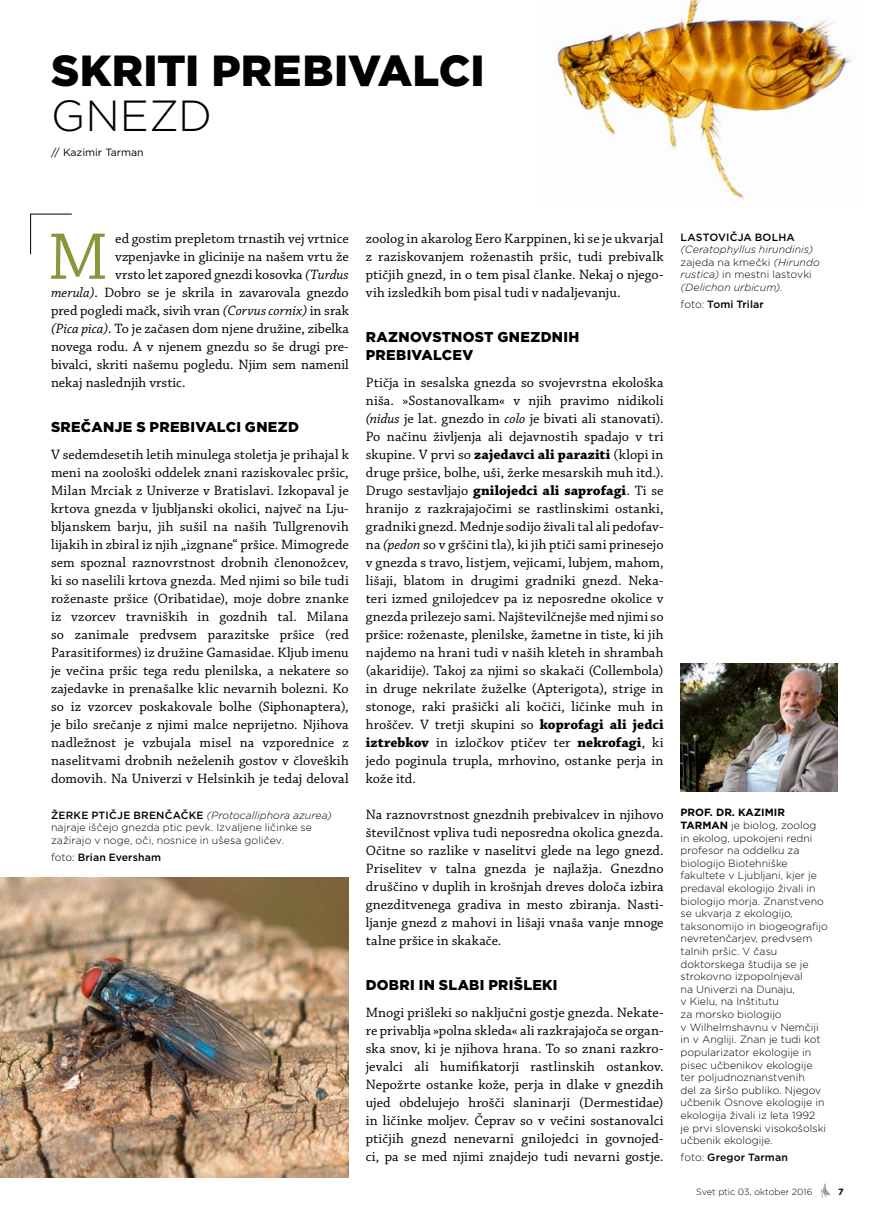
<style>
.page{position:relative;width:872px;height:1212px;background:#fff}
.page>*{position:absolute;margin:0;border:0;box-sizing:border-box;transform-origin:0 0}
.t1{font:69.6px "Chaparral Pro";color:#84993d}
.t2{font:900 43.5px "Gotham";color:#000}
.t3{font:300 43.5px "Gotham";color:#000}
.t4{font:14.25px/18px "Chaparral Pro";color:#000;text-align:justify}
.t5{font:900 14.25px/18px "Gotham";letter-spacing:.02em;color:#000}
.t6{font:300 10.5px/12.6px "Gotham";color:#000}
.t7{font:italic 300 10.5px/12.6px "Gotham";letter-spacing:.005em;color:#000}
.t8{font:500 10.5px "Gotham";letter-spacing:.015em;color:#000}
.t9{font:10.5px "Gotham";color:#000}
.t10{font:300 9px "Gotham";color:#000}
.t11{font:700 9px "Gotham";color:#000}
.s1{font-style:italic}
.s2{font-weight:500}
.s3{font-weight:300}
.s4{font-weight:700}
.s5{font-style:normal}
</style>
<div class="page">
<img style="left:680px;top:663px;width:158px;height:128px">
<svg style="left:30px;top:213px;width:42px;height:42px"></svg>
<img style="left:557px;top:0;width:296px;height:200px">
<img style="left:0;top:878px;width:349px;height:300px">
<svg style="left:821px;top:1183px;width:9px;height:15px"></svg>
<h2 class="t2" style="left:51px;top:40px;width:435px">SKRITI PREBIVALCI</h2>
<h2 class="t3" style="left:51px;top:91px;width:163px">GNEZD</h2>
<p class="t9" style="left:51px;top:146px;width:94px">// Kazimir Tarman</p>
<h1 class="t1" style="left:48px;top:218px;width:62px">M</h1>
<p class="t4" style="left:115px;top:230px;width:235px">ed gostim prepletom trnastih vej vrtnice</p>
<p class="t4" style="left:115px;top:248px;width:235px">vzpenjavke in glicinije na našem vrtu že</p>
<p class="t4" style="left:115px;top:266px;width:235px">vrsto let zapored gnezdi kosovka <span class="s1">(Turdus</span></p>
<p class="t4" style="left:51px;top:284px;width:299px"><span class="s1">merula)</span>. Dobro se je skrila in zavarovala gnezdo</p>
<p class="t4" style="left:51px;top:302px;width:299px">pred pogledi mačk, sivih vran <span class="s1">(Corvus cornix)</span> in srak</p>
<p class="t4" style="left:51px;top:320px;width:299px"><span class="s1">(Pica pica)</span>. To je začasen dom njene družine, zibelka</p>
<p class="t4" style="left:51px;top:338px;width:299px">novega rodu. A v njenem gnezdu so še drugi pre-</p>
<p class="t4" style="left:51px;top:356px;width:299px">bivalci, skriti našemu pogledu. Njim sem namenil</p>
<p class="t4" style="left:51px;top:374px;width:136px">nekaj naslednjih vrstic.</p>
<p class="t5" style="left:51px;top:418px;width:249px">SREČANJE S PREBIVALCI GNEZD</p>
<p class="t4" style="left:51px;top:446px;width:299px">V sedemdesetih letih minulega stoletja je prihajal k meni na zoološki oddelek znani raziskovalec pršic, Milan Mrciak z Univerze v Bratislavi. Izkopaval je krtova gnezda v ljubljanski okolici, največ na Lju&shy;bljanskem barju, jih sušil na naših Tullgrenovih lijakih in zbiral iz njih „izgnane“ pršice. Mimogrede sem spoznal raznovrstnost drobnih členonožcev, ki so naselili krtova gnezda. Med njimi so bile tudi roženaste pršice (Oribatidae), moje dobre znanke iz vzorcev travniških in gozdnih tal. Milana so zanimale predvsem parazitske pršice (red Parasitiformes) iz družine Gamasidae. Kljub imenu je večina pršic tega redu plenilska, a nekatere so zajedavke in prenašalke klic nevarnih bolezni. Ko so iz vzorcev poskakovale bolhe (Siphonaptera), je bilo srečanje z njimi malce neprijetno. Njihova nadležnost je vzbujala misel na vzporednice z naselitvami drobnih neželenih gostov v človeških domovih. Na Univerzi v Helsinkih je tedaj deloval</p>
<p class="t6" style="left:51px;top:809px;width:282px"><span class="s2">ŽERKE PTIČJE BRENČAČKE</span> <span class="s1">(Protocalliphora azurea) </span>najraje iščejo gnezda ptic pevk. Izvaljene ličinke se zažirajo v noge, oči, nosnice in ušesa goličev.</p>
<p class="t8" style="left:51px;top:851px;width:112px"><span class="s3">foto:</span> Brian Eversham</p>
<p class="t4" style="left:366px;top:230px;width:299px">zoolog in akarolog Eero Karppinen, ki se je ukvarjal z raziskovanjem roženastih pršic, tudi prebivalk ptičjih gnezd, in o tem pisal članke. Nekaj o njego&shy;vih izsledkih bom pisal tudi v nadaljevanju.</p>
<p class="t5" style="left:366px;top:328px;width:215px">RAZNOVSTNOST GNEZDNIH<br>PREBIVALCEV</p>
<p class="t4" style="left:366px;top:374px;width:299px">Ptičja in sesalska gnezda so svojevrstna ekološka niša. »Sostanovalkam« v njih pravimo nidikoli <span class="s1">(nidus</span> je lat. gnezdo in <span class="s1">colo</span> je bivati ali stanovati).<br>Po načinu življenja ali dejavnostih spadajo v tri skupine. V prvi so <span class="s4">zajedavci ali paraziti</span> (klopi in druge pršice, bolhe, uši, žerke mesarskih muh itd.).<br>Drugo sestavljajo <span class="s4">gnilojedci ali saprofagi</span>. Ti se hranijo z razkrajajočimi se rastlinskimi ostanki, gradniki gnezd. Mednje sodijo živali tal ali pedofav&shy;na <span class="s1">(pedon</span> so v grščini tla), ki jih ptiči sami prinesejo v gnezda s travo, listjem, vejicami, lubjem, mahom, lišaji, blatom in drugimi gradniki gnezd. Neka&shy;teri izmed gnilojedcev pa iz neposredne okolice v gnezda prilezejo sami. Najštevilčnejše med njimi so pršice: roženaste, plenilske, žametne in tiste, ki jih najdemo na hrani tudi v naših kleteh in shrambah (akaridije). Takoj za njimi so skakači (Collembola) in druge nekrilate žuželke (Apterigota), strige in stonoge, raki prašički ali kočiči, ličinke muh in hroščev. V tretji skupini so <span class="s4">koprofagi ali jedci iztrebkov</span> in izločkov ptičev ter <span class="s4">nekrofagi</span>, ki jedo poginula trupla, mrhovino, ostanke perja in kože itd.</p>
<p class="t4" style="left:366px;top:806px;width:299px">Na raznovrstnost gnezdnih prebivalcev in njihovo številčnost vpliva tudi neposredna okolica gnezda.<br>Očitne so razlike v naselitvi glede na lego gnezd.<br>Priselitev v talna gnezda je najlažja. Gnezdno druščino v duplih in krošnjah dreves določa izbira gnezditvenega gradiva in mesto zbiranja. Nasti&shy;ljanje gnezd z mahovi in lišaji vnaša vanje mnoge talne pršice in skakače.</p>
<p class="t5" style="left:366px;top:975px;width:193px">DOBRI IN SLABI PRIŠLEKI</p>
<p class="t4" style="left:366px;top:1004px;width:299px">Mnogi prišleki so naključni gostje gnezda. Nekate&shy;re privablja »polna skleda« ali razkrajajoča se organ&shy;ska snov, ki je njihova hrana. To so znani razkro&shy;jevalci ali humifikatorji rastlinskih ostankov.<br>Nepožrte ostanke kože, perja in dlake v gnezdih ujed obdelujejo hrošči slaninarji (Dermestidae) in ličinke moljev. Čeprav so v večini sostanovalci ptičjih gnezd nenevarni gnilojedci in govnojed&shy;ci, pa se med njimi znajdejo tudi nevarni gostje.</p>
<p class="t8" style="left:680px;top:231px;width:116px">LASTOVIČJA BOLHA</p>
<p class="t7" style="left:680px;top:243px;width:141px">(Ceratophyllus hirundinis) <span class="s5">zajeda na kmečki</span> (Hirundo rustica) <span class="s5">in mestni lastovki </span>(Delichon urbicum).</p>
<p class="t8" style="left:680px;top:298px;width:85px"><span class="s3">foto:</span> Tomi Trilar</p>
<p class="t6" style="left:680px;top:806px;width:149px"><span class="s4">PROF. DR. KAZIMIR<br>TARMAN</span> je biolog, zoolog in ekolog, upokojeni redni profesor na oddelku za biologijo Biotehniške fakultete v Ljubljani, kjer je predaval ekologijo živali in biologijo morja. Znanstveno se ukvarja z ekologijo, taksonomijo in biogeografijo nevretenčarjev, predvsem talnih pršic. V času doktorskega študija se je strokovno izpopolnjeval<br>na Univerzi na Dunaju,<br>v Kielu, na Inštitutu<br>za morsko biologijo<br>v Wilhelmshavnu v Nemčiji in v Angliji. Znan je tudi kot popularizator ekologije in pisec učbenikov ekologije ter poljudnoznanstvenih<br>del za širšo publiko. Njegov učbenik Osnove ekologije in ekologija živali iz leta 1992<br>je prvi slovenski visokošolski učbenik ekologije.</p>
<p class="t8" style="left:680px;top:1151px;width:109px"><span class="s3">foto:</span> Gregor Tarman</p>
<p class="t10" style="left:696px;top:1186px;width:118px">Svet ptic 03, oktober 2016</p>
<p class="t11" style="left:838px;top:1185px;width:7px">7</p>
</div>
